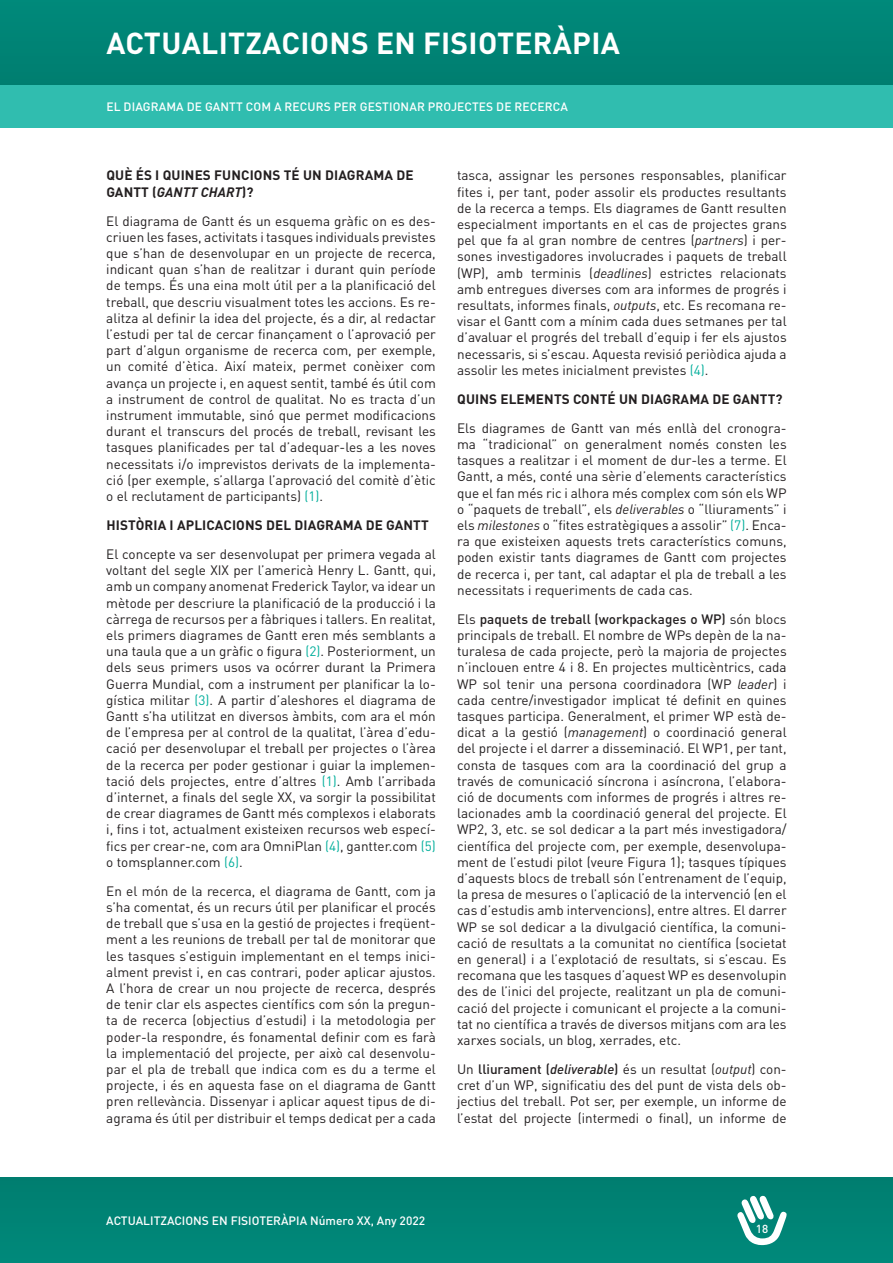
<style>
.page{position:relative;width:893px;height:1263px;background:#fff}
.page>*{position:absolute;margin:0;border:0;box-sizing:border-box;transform-origin:0 0}
.t1{font:700 30px "DIN Pro";letter-spacing:.01em;color:#fff}
.t2{font:13.5px/16.2px "DIN Pro";color:#231f20;text-align:justify}
.t3{font:700 13.5px/16.2px "DIN Pro";letter-spacing:.01em;color:#231f20}
.t4{font:500 12px "DIN Pro";color:#fff}
.t5{font:500 11.55px "DIN Pro";color:#fff}
.s1{font-style:italic}
.s2{color:#00ae9b}
.s3{font-weight:500}
.s4{font-weight:500;font-style:italic}
</style>
<div class="page">
<div style="left:0;top:1178px;width:893px;height:85px;background:#008375"></div>
<div style="left:0;top:0;width:893px;height:85px;background:#008375"></div>
<div style="left:0;top:85px;width:893px;height:43px;background:#30bdaf"></div>
<svg style="left:737px;top:1195px;width:50px;height:50px"></svg>
<h1 class="t1" style="left:106px;top:23px;width:515px">ACTUALITZACIONS EN FISIOTERÀPIA</h1>
<p class="t4" style="left:106px;top:99px;width:26px">EL DIAGRA</p>
<p class="t4" style="left:166px;top:99px;width:55px">MA DE GANTT</p>
<p class="t4" style="left:246px;top:99px;width:48px">COM ARECURS</p>
<p class="t4" style="left:334px;top:99px;width:9px">PER</p>
<p class="t4" style="left:360px;top:99px;width:9px">GESTIONAR</p>
<p class="t4" style="left:428px;top:99px;width:9px">PROJECTES</p>
<p class="t4" style="left:496px;top:99px;width:27px">DE RECERCA</p>
<p class="t3" style="left:106px;top:167px;width:309px">QUÈ ÉS I QUINES FUNCIONS TÉ UN DIAGRAMA DE<br>GANTT (<span class="s1">GANTT CHART</span>)?</p>
<p class="t2" style="left:106px;top:212px;width:331px">El diagrama de Gantt és un esquema gràfic on es des&shy;criuen les fases, activitats i tasques individuals previstes que s’han de desenvolupar en un projecte de recerca, indicant quan s’han de realitzar i durant quin període de temps. És una eina molt útil per a la planificació del treball, que descriu visualment totes les accions. Es re&shy;alitza al definir la idea del projecte, és a dir, al redactar l’estudi per tal de cercar finançament o l’aprovació per part d’algun organisme de recerca com, per exemple, un comité d’ètica. Així mateix, permet conèixer com avança un projecte i, en aquest sentit, també és útil com a instrument de control de qualitat. No es tracta d’un instrument immutable, sinó que permet modificacions durant el transcurs del procés de treball, revisant les tasques planificades per tal d’adequar-les a les noves necessitats i/o imprevistos derivats de la implementa&shy;ció (per exemple, s’allarga l’aprovació del comitè d’ètic o el reclutament de participants) <span class="s2">(1)</span>.</p>
<p class="t3" style="left:106px;top:516px;width:324px">HISTÒRIA I APLICACIONS DEL DIAGRAMA DE GANTT</p>
<p class="t2" style="left:106px;top:546px;width:331px">El concepte va ser desenvolupat per primera vegada al voltant del segle XIX per l’americà Henry L. Gantt, qui, amb un company anomenat Frederick Taylor, va idear un mètode per descriure la planificació de la producció i la càrrega de recursos per a fàbriques i tallers. En realitat, els primers diagrames de Gantt eren més semblants a una taula que a un gràfic o figura <span class="s2">(2)</span>. Posteriorment, un dels seus primers usos va ocórrer durant la Primera Guerra Mundial, com a instrument per planificar la lo&shy;gística militar <span class="s2">(3)</span>. A partir d’aleshores el diagrama de Gantt s’ha utilitzat en diversos àmbits, com ara el món de l’empresa per al control de la qualitat, l’àrea d’edu&shy;cació per desenvolupar el treball per projectes o l’àrea de la recerca per poder gestionar i guiar la implemen&shy;tació dels projectes, entre d’altres <span class="s2">(1)</span>. Amb l’arribada d’internet, a finals del segle XX, va sorgir la possibilitat de crear diagrames de Gantt més complexos i elaborats i, fins i tot, actualment existeixen recursos web especí&shy;fics per crear-ne, com ara OmniPlan <span class="s2">(4)</span>, gantter.com <span class="s2">(5) </span>o tomsplanner.com <span class="s2">(6)</span>.</p>
<p class="t2" style="left:106px;top:882px;width:331px">En el món de la recerca, el diagrama de Gantt, com ja s’ha comentat, és un recurs útil per planificar el procés de treball que s’usa en la gestió de projectes i freqüent&shy;ment a les reunions de treball per tal de monitorar que les tasques s’estiguin implementant en el temps inici&shy;alment previst i, en cas contrari, poder aplicar ajustos.<br>A l’hora de crear un nou projecte de recerca, després de tenir clar els aspectes científics com són la pregun&shy;ta de recerca (objectius d’estudi) i la metodologia per poder-la respondre, és fonamental definir com es farà la implementació del projecte, per això cal desenvolu&shy;par el pla de treball que indica com es du a terme el projecte, i és en aquesta fase on el diagrama de Gantt pren rellevància. Dissenyar i aplicar aquest tipus de di&shy;agrama és útil per distribuir el temps dedicat per a cada</p>
<p class="t2" style="left:457px;top:167px;width:331px">tasca, assignar les persones responsables, planificar fites i, per tant, poder assolir els productes resultants de la recerca a temps. Els diagrames de Gantt resulten especialment importants en el cas de projectes grans pel que fa al gran nombre de centres (<span class="s1">partners</span>) i per&shy;sones investigadores involucrades i paquets de treball (WP), amb terminis (<span class="s1">deadlines</span>) estrictes relacionats amb entregues diverses com ara informes de progrés i resultats, informes finals, <span class="s1">outputs</span>, etc. Es recomana re&shy;visar el Gantt com a mínim cada dues setmanes per tal d’avaluar el progrés del treball d’equip i fer els ajustos necessaris, si s’escau. Aquesta revisió periòdica ajuda a assolir les metes inicialment previstes <span class="s2">(4)</span>.</p>
<p class="t3" style="left:457px;top:390px;width:327px">QUINS ELEMENTS CONTÉ UN DIAGRAMA DE GANTT?</p>
<p class="t2" style="left:457px;top:419px;width:331px">Els diagrames de Gantt van més enllà del cronogra&shy;ma “tradicional” on generalment només consten les tasques a realitzar i el moment de dur-les a terme. El Gantt, a més, conté una sèrie d’elements característics que el fan més ric i alhora més complex com són els WP o “paquets de treball”, els <span class="s1">deliverables</span> o “lliuraments” i els <span class="s1">milestones</span> o “fites estratègiques a assolir” <span class="s2">(7)</span>. Enca&shy;ra que existeixen aquests trets característics comuns, poden existir tants diagrames de Gantt com projectes de recerca i, per tant, cal adaptar el pla de treball a les necessitats i requeriments de cada cas.</p>
<p class="t2" style="left:457px;top:610px;width:331px">Els <span class="s3">PAQUETS DE TREBALL (WORKPACKAGES O WP)</span> són blocs principals de treball. El nombre de WPs depèn de la na&shy;turalesa de cada projecte, però la majoria de projectes n’inclouen entre 4 i 8. En projectes multicèntrics, cada WP sol tenir una persona coordinadora (WP <span class="s1">leader</span>) i cada centre/investigador implicat té definit en quines tasques participa. Generalment, el primer WP està de&shy;dicat a la gestió (<span class="s1">management</span>) o coordinació general del projecte i el darrer a disseminació. El WP1, per tant, consta de tasques com ara la coordinació del grup a través de comunicació síncrona i asíncrona, l’elabora&shy;ció de documents com informes de progrés i altres re&shy;lacionades amb la coordinació general del projecte. El WP2, 3, etc. se sol dedicar a la part més investigadora/ científica del projecte com, per exemple, desenvolupa&shy;ment de l’estudi pilot (veure Figura 1); tasques típiques d’aquests blocs de treball són l’entrenament de l’equip, la presa de mesures o l’aplicació de la intervenció (en el cas d’estudis amb intervencions), entre altres. El darrer WP se sol dedicar a la divulgació científica, la comuni&shy;cació de resultats a la comunitat no científica (societat en general) i a l’explotació de resultats, si s’escau. Es recomana que les tasques d’aquest WP es desenvolupin des de l’inici del projecte, realitzant un pla de comuni&shy;cació del projecte i comunicant el projecte a la comuni&shy;tat no científica a través de diversos mitjans com ara les xarxes socials, un blog, xerrades, etc.</p>
<p class="t2" style="left:457px;top:1061px;width:331px">Un <span class="s3">LLIURAMENT (</span><span class="s4">deliverable</span><span class="s3">)</span> és un resultat (<span class="s1">output</span>) con&shy;cret d’un WP, significatiu des del punt de vista dels ob&shy;jectius del treball. Pot ser, per exemple, un informe de l’estat del projecte (intermedi o final), un informe de</p>
<p class="t4" style="left:106px;top:1213px;width:320px">ACTUALITZACIONS EN FISIOTERÀPIA NÚMERO XX, ANY 2022</p>
<p class="t5" style="left:756px;top:1221px;width:14px">18</p>
</div>
